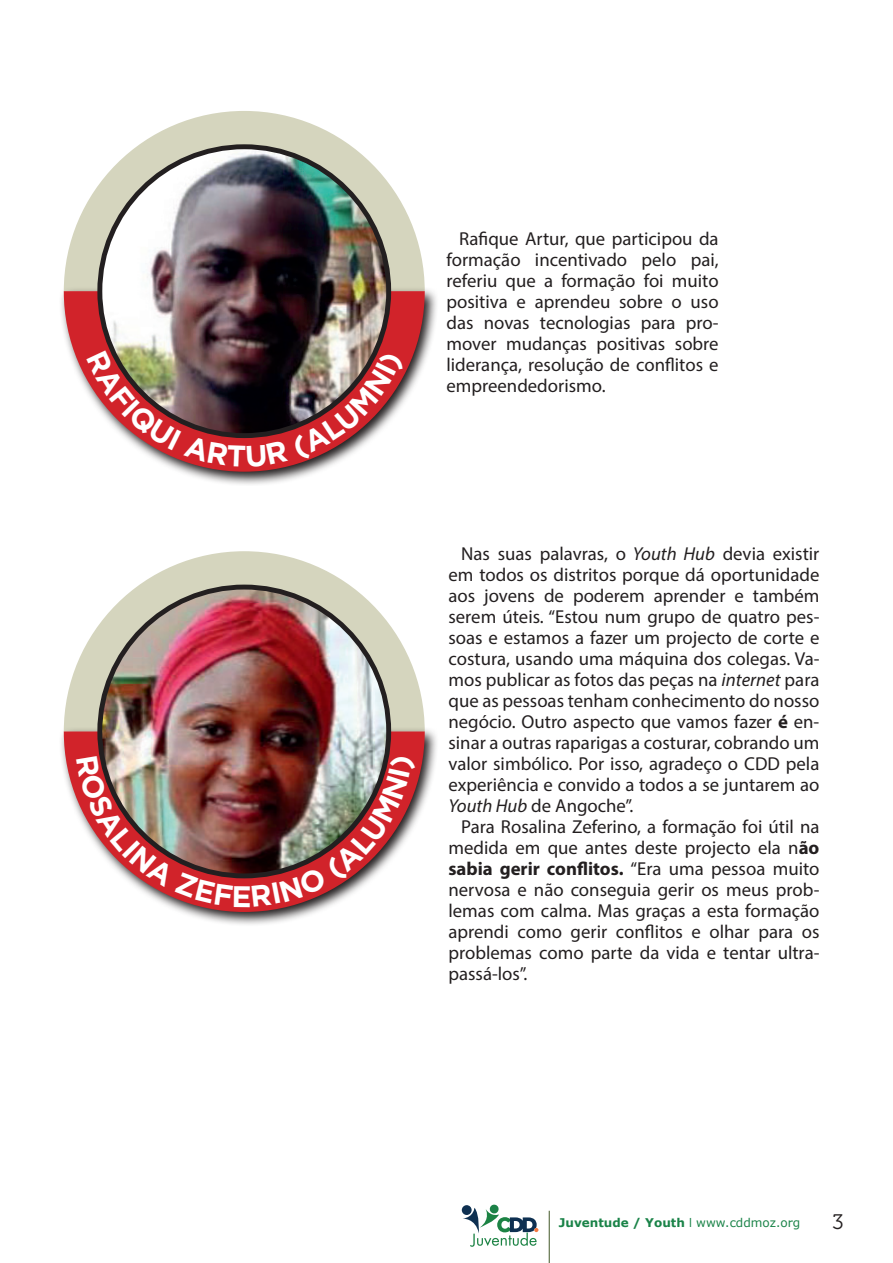
<style>
.page{position:relative;width:893px;height:1263px;background:#fff}
.page>*{position:absolute;margin:0;border:0;box-sizing:border-box;transform-origin:0 0}
.t1{font:21px "Museo 300";color:#231f20}
.t2{font:18.75px/21px "Myriad Pro";color:#231f20;text-align:justify}
.t3{font:700 12px "Verdana";color:#1a8348}
.s1{font-style:italic}
.s2{font-weight:700}
.s3{font-family:"Futura LT";font-weight:400}
.s4{font-weight:400}
</style>
<div class="page">
<hr style="left:549px;top:1211px;width:1px;height:52px;background:#425827">
<svg style="left:462px;top:1204px;width:76px;height:43px"></svg>
<svg style="left:64px;top:111px;width:361px;height:175px;fill:#d5d5be"></svg>
<svg style="left:64px;top:551px;width:361px;height:176px;fill:#d5d5be"></svg>
<svg style="left:61px;top:286px;width:376px;height:199px"></svg>
<svg style="left:64px;top:291px;width:361px;height:181px"></svg>
<svg style="left:61px;top:727px;width:376px;height:198px"></svg>
<svg style="left:64px;top:731px;width:361px;height:181px"></svg>
<img style="left:100px;top:147px;width:289px;height:289px;border-radius:144px">
<img style="left:100px;top:587px;width:289px;height:289px;border-radius:144px">
<img style="left:87px;top:350px;width:319px;height:117px">
<img style="left:76px;top:755px;width:340px;height:152px">
<p class="t2" style="left:446px;top:228px;width:274px;text-indent:13px">Rafique Artur, que participou da formação incentivado pelo pai, referiu que a formação foi muito positiva e aprendeu sobre o uso das novas tecnologias para pro&shy;mover mudanças positivas sobre liderança, resolução de conflitos e empreendedorismo.</p>
<p class="t2" style="left:448px;top:543px;width:372px;text-indent:13px">Nas suas palavras, o <span class="s1">Youth Hub</span> devia existir em todos os distritos porque dá oportunidade aos jovens de poderem aprender e também serem úteis. “Estou num grupo de quatro pes&shy;soas e estamos a fazer um projecto de corte e costura, usando uma máquina dos colegas. Va&shy;mos publicar as fotos das peças na <span class="s1">internet</span> para que as pessoas tenham conhecimento do nosso negócio. Outro aspecto que vamos fazer <span class="s2">é</span> en&shy;sinar a outras raparigas a costurar, cobrando um valor simbólico. Por isso, agradeço o CDD pela experiência e convido a todos a se juntarem ao <span class="s1">Youth Hub</span> de Angoche”.</p>
<p class="t2" style="left:448px;top:816px;width:372px;text-indent:13px">Para Rosalina Zeferino, a formação foi útil na medida em que antes deste projecto ela n<span class="s2">ão sabia gerir conflitos.</span> “Era uma pessoa muito nervosa e não conseguia gerir os meus prob&shy;lemas com calma. Mas graças a esta formação aprendi como gerir conflitos e olhar para os problemas como parte da vida e tentar ultra&shy;passá-los”.</p>
<p class="t3" style="left:559px;top:1215px;width:243px">Juventude / Youth <span class="s3">I</span> <span class="s4">www.cddmoz.org</span></p>
<p class="t1" style="left:832px;top:1210px;width:13px">3</p>
</div>
